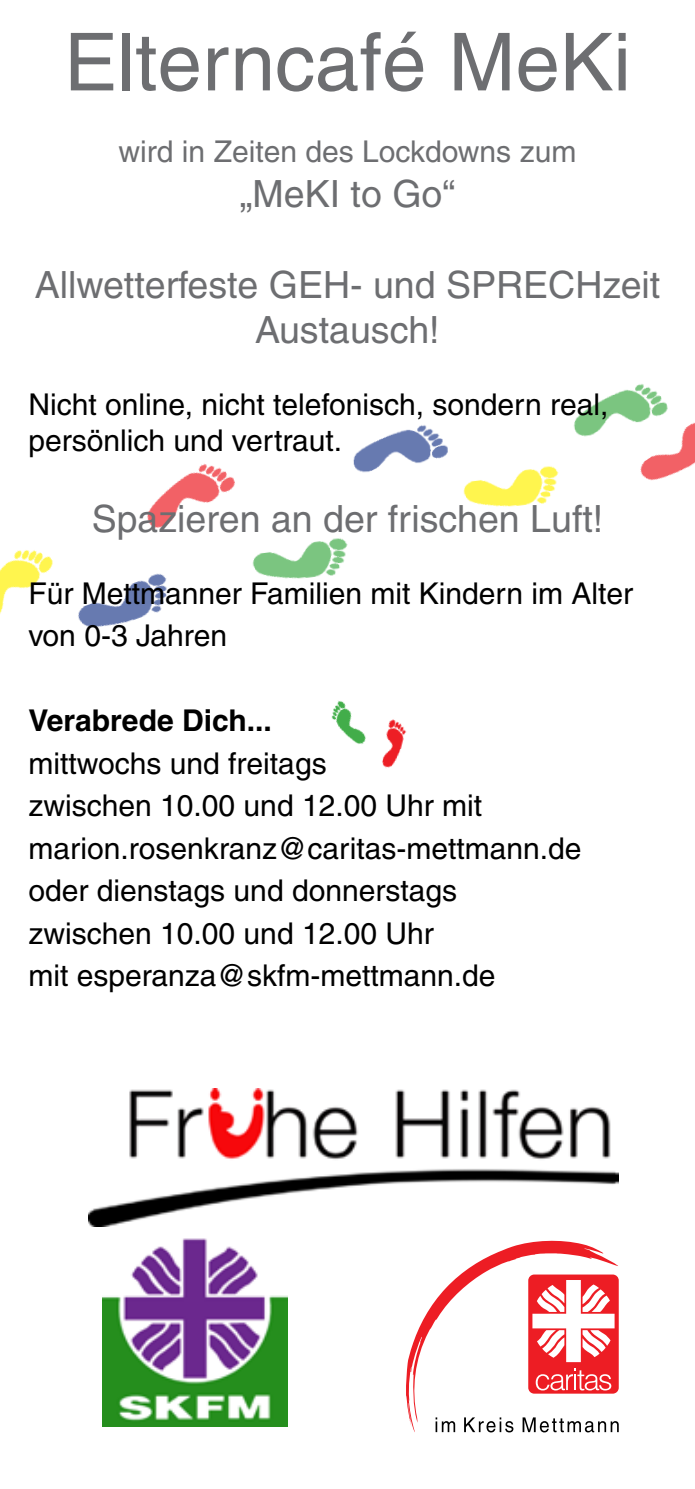
<style>
.page{position:relative;width:695px;height:1489px;background:#fff}
.page>*{position:absolute;margin:0;border:0;box-sizing:border-box;transform-origin:0 0}
.t1{font:80px "Helvetica";color:#6d6e71}
.t2{font:37.5px/45px "Helvetica";color:#6d6e71;text-align:center}
.t3{font:30px/42.5px "Helvetica";color:#000}
.t4{font:30px "Helvetica";color:#6d6e71}
.t5{font:700 30px "Helvetica";color:#000}
</style>
<div class="page">
<svg style="left:573px;top:384px;width:121px;height:97px"></svg>
<img style="left:463px;top:466px;width:96px;height:41px">
<svg style="left:0;top:463px;width:348px;height:164px"></svg>
<img style="left:353px;top:425px;width:95px;height:48px">
<img style="left:89px;top:1088px;width:529px;height:138px">
<img style="left:103px;top:1238px;width:185px;height:188px">
<svg style="left:406px;top:1240px;width:212px;height:192px"></svg>
<img style="left:382px;top:719px;width:25px;height:49px">
<img style="left:331px;top:701px;width:35px;height:43px">
<h1 class="t1" style="left:64px;top:16px;width:568px">Elterncafé MeKi</h1>
<p class="t4" style="left:119px;top:134px;width:459px">wird in Zeiten des Lockdowns zum</p>
<p class="t2" style="left:240px;top:172px;width:216px">„MeKI to Go“</p>
<p class="t2" style="left:35px;top:262px;width:627px">Allwetterfeste GEH- und SPRECHzeit<br>Austausch!</p>
<p class="t3" style="left:28px;top:386px;width:581px;line-height:36px">Nicht online, nicht telefonisch, sondern real, persönlich und vertraut.</p>
<p class="t2" style="left:92px;top:496px;width:513px">Spazieren an der frischen Luft!</p>
<p class="t3" style="left:28px;top:572px;width:606px">Für Mettmanner Familien mit Kindern im Alter von 0-3 Jahren</p>
<p class="t5" style="left:28px;top:702px;width:245px">Verabrede Dich...</p>
<p class="t3" style="left:28px;top:742px;width:554px">mittwochs und freitags<br>zwischen 10.00 und 12.00 Uhr mit marion.rosenkranz@caritas-mettmann.de oder dienstags und donnerstags zwischen 10.00 und 12.00 Uhr<br>mit esperanza@skfm-mettmann.de</p>
</div>
